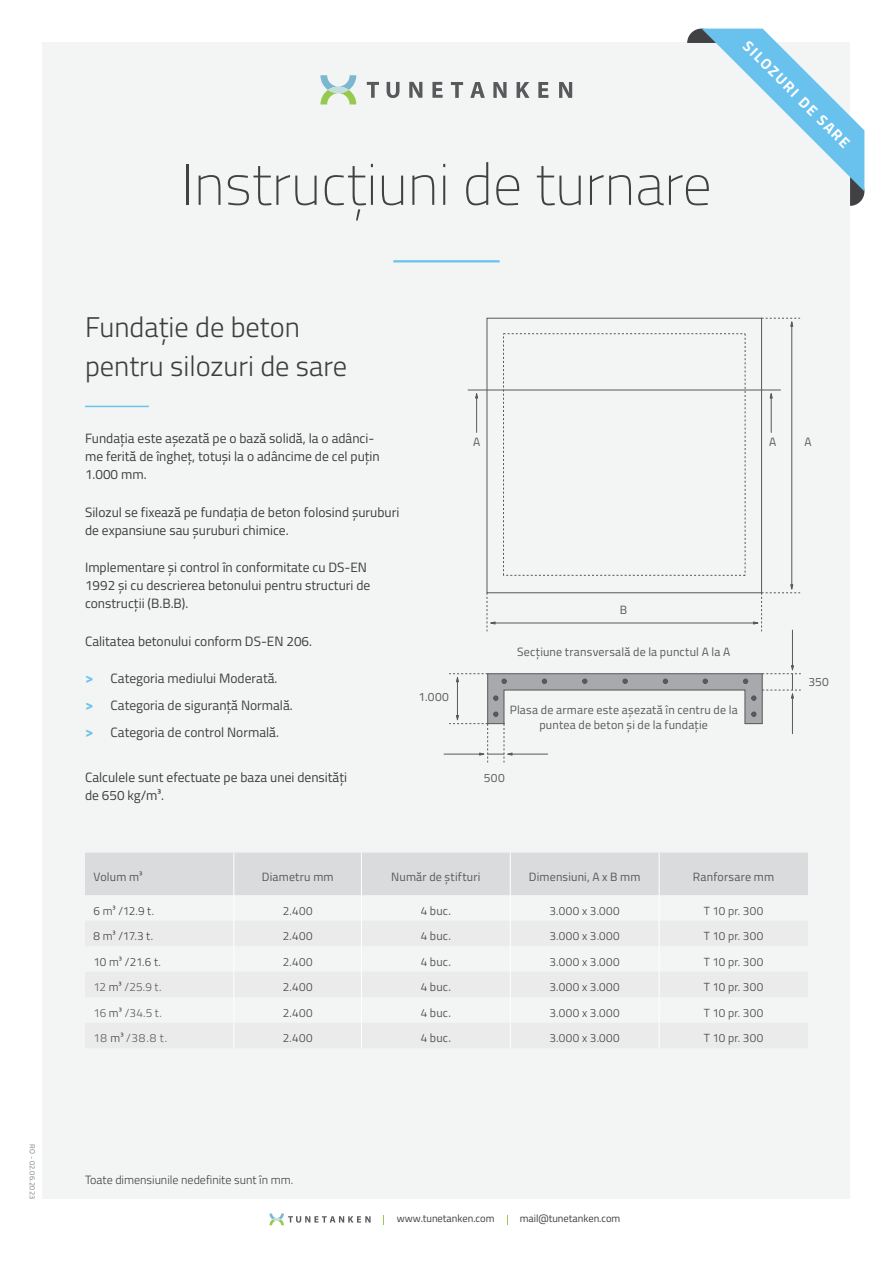
<style>
.page{position:relative;width:893px;height:1263px;background:#fff}
.page>*{position:absolute;margin:0;border:0;box-sizing:border-box;transform-origin:0 0}
.t1{font:100 58.5px "Titillium Web";color:#414042}
.t2{font:300 28.5px/39px "Titillium Web";color:#3d3d3c}
.t3{font:700 15px "Titillium Web";color:#fff}
.t4{font:13.5px/18px "Titillium Web";color:#3d3d3c}
.t5{font:13.5px/27px "Titillium Web";color:#414042}
.t6{font:12px/15px "Titillium Web";letter-spacing:.015em;color:#58595b;text-align:center}
.t7{font:300 12px "Titillium Web";color:#3d3d3c}
.t8{font:300 11.7px "Titillium Web";letter-spacing:.04em;color:#3d3d3c}
.t9{font:300 11.7px "Titillium Web";letter-spacing:.01em;color:#58595b}
.t10{font:10.5px "Titillium Web";color:#414042}
.t11{font:7.5px "Titillium Web";letter-spacing:.02em;color:#808285}
.s1{font-weight:700;font-size:15px;color:#69c2ed}
.s2{font-weight:300;font-size:11.7px;color:#3d3d3c}
.s3{color:#3d3d3c}
</style>
<div class="page">
<div style="left:43px;top:43px;width:807px;height:1156px;background:#f3f4f4"></div>
<svg style="left:687px;top:29px;width:177px;height:177px"></svg>
<svg style="left:367px;top:82px;width:12px;height:16px"></svg>
<svg style="left:387px;top:82px;width:12px;height:16px"></svg>
<svg style="left:409px;top:82px;width:13px;height:16px"></svg>
<svg style="left:432px;top:82px;width:11px;height:16px"></svg>
<svg style="left:451px;top:82px;width:12px;height:16px"></svg>
<svg style="left:470px;top:82px;width:15px;height:16px"></svg>
<svg style="left:493px;top:82px;width:14px;height:16px"></svg>
<svg style="left:517px;top:82px;width:12px;height:16px"></svg>
<svg style="left:538px;top:82px;width:10px;height:16px"></svg>
<svg style="left:559px;top:82px;width:13px;height:16px"></svg>
<svg style="left:320px;top:75px;width:36px;height:29px"></svg>
<div style="left:328px;top:87px;width:21px;height:6px;background:#c4dfe0;border-radius:50%"></div>
<svg style="left:269px;top:1213px;width:102px;height:12px"></svg>
<hr style="left:393px;top:260px;width:107px;height:2px;background:#69c2ed">
<hr style="left:85px;top:406px;width:64px;height:1px;background:#69c2ed">
<svg style="left:85px;top:853px;width:723px;height:195px"></svg>
<div style="left:487px;top:318px;width:275px;height:275px;border:1px solid #58595b"></div>
<svg style="left:503px;top:333px;width:243px;height:243px"></svg>
<hr style="left:468px;top:390px;width:313px;height:1px;background:#58595b">
<hr style="left:476px;top:394px;width:1px;height:38px;background:#58595b">
<hr style="left:771px;top:394px;width:1px;height:38px;background:#58595b">
<svg style="left:769px;top:393px;width:4px;height:6px"></svg>
<hr style="left:791px;top:322px;width:1px;height:263px;background:#58595b">
<svg style="left:761px;top:318px;width:39px;height:9px"></svg>
<hr style="left:494px;top:623px;width:264px;height:1px;background:#58595b">
<svg style="left:487px;top:593px;width:9px;height:38px"></svg>
<svg style="left:753px;top:584px;width:47px;height:47px"></svg>
<hr style="left:792px;top:630px;width:1px;height:37px;background:#58595b">
<hr style="left:444px;top:754px;width:37px;height:1px;background:#58595b">
<svg style="left:449px;top:665px;width:352px;height:97px"></svg>
<p class="t11" style="left:38px;top:1144px;width:56px;rotate:90deg">RO - 02.06.2023</p>
<h1 class="t1" style="left:181px;top:143px;width:532px">Instrucțiuni de turnare</h1>
<p class="t3" style="left:754px;top:35px;width:146px;rotate:45deg">SILOZURI DE SARE</p>
<h2 class="t2" style="left:85px;top:307px;width:263px">Fundație de beton pentru silozuri de sare</h2>
<p class="t4" style="left:85px;top:429px;width:296px">Fundația este așezată pe o bază solidă, la o adânci&shy;me ferită de îngheț, totuși la o adâncime de cel puțin<br>1.000 mm.</p>
<p class="t4" style="left:85px;top:502px;width:316px">Silozul se fixează pe fundația de beton folosind șuruburi de expansiune sau șuruburi chimice.</p>
<p class="t4" style="left:85px;top:558px;width:287px">Implementare și control în conformitate cu DS-EN<br>1992 și cu descrierea betonului pentru structuri de construcții (B.B.B).</p>
<p class="t4" style="left:85px;top:631px;width:229px">Calitatea betonului conform DS-EN 206.</p>
<p class="t5" style="left:85px;top:664px;width:209px"><span class="s1">&gt;</span> Categoria mediului Moderată.<br><span class="s1">&gt;</span> Categoria de siguranță Normală. <span class="s1">&gt;</span> Categoria de control Normală.</p>
<p class="t4" style="left:85px;top:768px;width:264px">Calculele sunt efectuate pe baza unei densități de 650 kg/m³.</p>
<p class="t6" style="left:419px;top:688px;width:32px">1.000</p>
<p class="t6" style="left:473px;top:434px;width:9px">A</p>
<p class="t6" style="left:769px;top:434px;width:9px">A</p>
<p class="t6" style="left:804px;top:434px;width:9px">A</p>
<p class="t6" style="left:620px;top:602px;width:9px">B</p>
<p class="t6" style="left:517px;top:644px;width:215px">Secțiune transversală de la punctul A la A</p>
<p class="t6" style="left:510px;top:701px;width:230px">Plasa de armare este așezată în centru de la puntea de beton și de la fundație</p>
<p class="t6" style="left:484px;top:770px;width:22px">500</p>
<p class="t6" style="left:808px;top:673px;width:22px">350</p>
<p class="t6" style="left:94px;top:868px;width:50px">Volum m³</p>
<p class="t6" style="left:262px;top:868px;width:73px">Diametru mm</p>
<p class="t6" style="left:391px;top:868px;width:91px">Număr de știfturi</p>
<p class="t6" style="left:529px;top:868px;width:113px">Dimensiuni, A x B mm</p>
<p class="t6" style="left:693px;top:868px;width:83px">Ranforsare mm</p>
<p class="t8" style="left:94px;top:902px;width:62px">6 m³ /12.9 t.</p>
<p class="t8" style="left:283px;top:902px;width:31px">2.400</p>
<p class="t6" style="left:421px;top:902px;width:32px"><span class="s2">4</span> buc.</p>
<p class="t8" style="left:549px;top:902px;width:72px">3.000 x 3.000</p>
<p class="t8" style="left:704px;top:902px;width:61px">T 10 pr. 300</p>
<p class="t8" style="left:94px;top:927px;width:61px">8 m³ /17.3 t.</p>
<p class="t8" style="left:283px;top:927px;width:31px">2.400</p>
<p class="t6" style="left:421px;top:928px;width:32px"><span class="s2">4</span> buc.</p>
<p class="t8" style="left:549px;top:927px;width:72px">3.000 x 3.000</p>
<p class="t8" style="left:704px;top:927px;width:61px">T 10 pr. 300</p>
<p class="t8" style="left:94px;top:953px;width:69px">10 m³ /21.6 t.</p>
<p class="t8" style="left:283px;top:953px;width:31px">2.400</p>
<p class="t6" style="left:421px;top:953px;width:32px"><span class="s2">4</span> buc.</p>
<p class="t8" style="left:549px;top:953px;width:72px">3.000 x 3.000</p>
<p class="t8" style="left:704px;top:953px;width:61px">T 10 pr. 300</p>
<p class="t9" style="left:94px;top:978px;width:69px">12 <span class="s3">m³</span> /25.9 t.</p>
<p class="t8" style="left:283px;top:978px;width:31px">2.400</p>
<p class="t6" style="left:421px;top:979px;width:32px"><span class="s2">4</span> buc.</p>
<p class="t8" style="left:549px;top:978px;width:72px">3.000 x 3.000</p>
<p class="t8" style="left:704px;top:978px;width:61px">T 10 pr. 300</p>
<p class="t9" style="left:94px;top:1004px;width:70px">16 <span class="s3">m³</span> /34.5 t.</p>
<p class="t8" style="left:283px;top:1004px;width:31px">2.400</p>
<p class="t6" style="left:421px;top:1004px;width:32px"><span class="s2">4</span> buc.</p>
<p class="t8" style="left:549px;top:1004px;width:72px">3.000 x 3.000</p>
<p class="t8" style="left:704px;top:1004px;width:61px">T 10 pr. 300</p>
<p class="t9" style="left:94px;top:1029px;width:75px">18 <span class="s3">m³</span> /38.8 t.</p>
<p class="t8" style="left:283px;top:1029px;width:31px">2.400</p>
<p class="t6" style="left:421px;top:1030px;width:32px"><span class="s2">4</span> buc.</p>
<p class="t8" style="left:549px;top:1029px;width:72px">3.000 x 3.000</p>
<p class="t8" style="left:704px;top:1029px;width:61px">T 10 pr. 300</p>
<p class="t7" style="left:85px;top:1171px;width:210px">Toate dimensiunile nedefinite sunt în mm.</p>
<p class="t10" style="left:397px;top:1211px;width:99px">www.tunetanken.com</p>
<p class="t10" style="left:520px;top:1211px;width:102px">mail@tunetanken.com</p>
</div>
